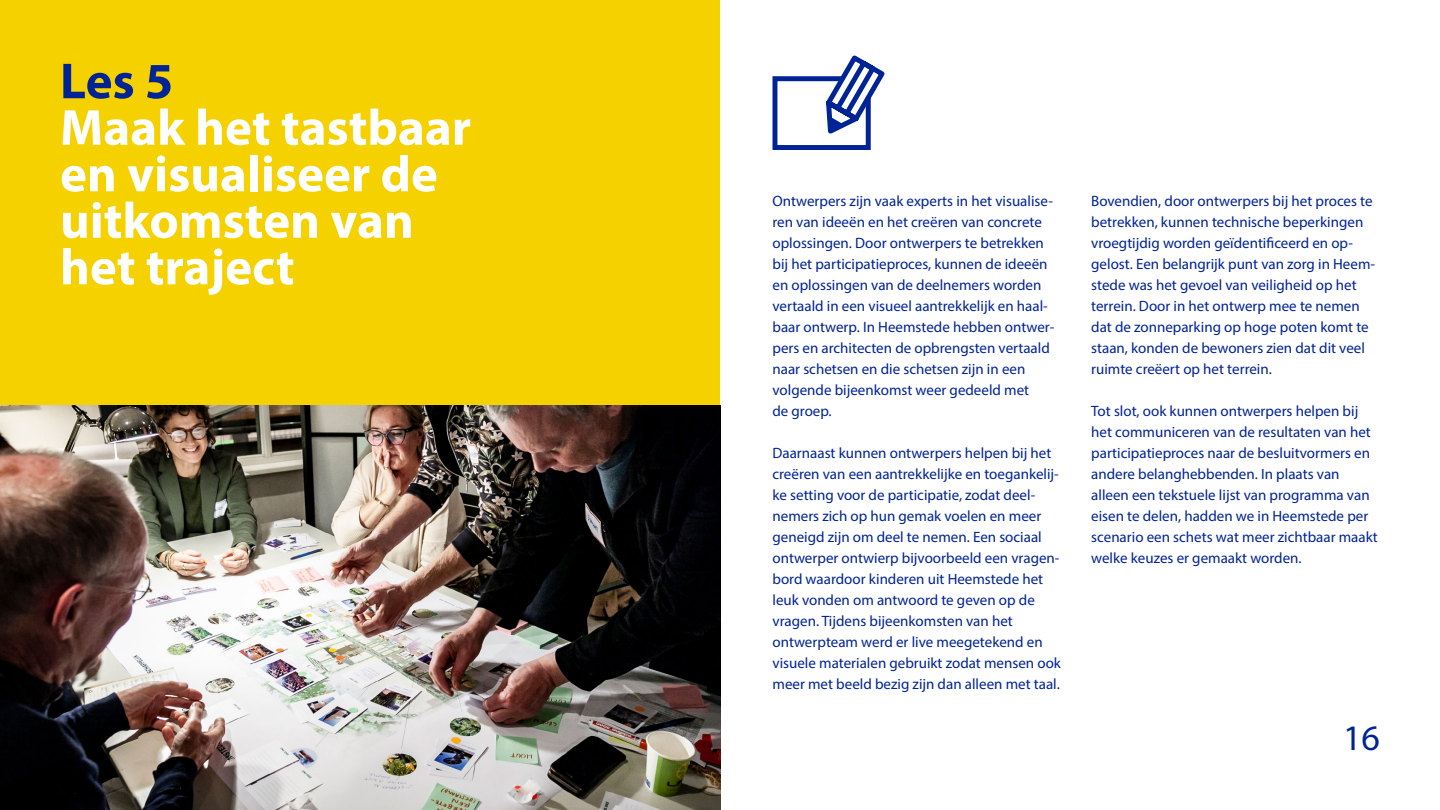
<style>
.page{position:relative;width:1440px;height:810px;background:#fff}
.page>*{position:absolute;margin:0;border:0;box-sizing:border-box;transform-origin:0 0}
.t1{font:700 51px/46.5px "Myriad Pro";color:#fff}
.t2{font:700 51px "Myriad Pro";color:#002395}
.t3{font:36px "Myriad Pro";color:#002395}
.t4{font:15px/21px "Myriad Pro";color:#002395}
</style>
<div class="page">
<div style="left:0;top:0;width:720px;height:810px;background:#f5d100"></div>
<svg style="left:772px;top:55px;width:113px;height:95px"></svg>
<img style="left:0;top:405px;width:720px;height:405px">
<h1 class="t2" style="left:60px;top:48px;width:115px">Les 5</h1>
<h1 class="t1" style="left:60px;top:103px;width:413px">Maak het tastbaar en visualiseer de uitkomsten van het traject</h1>
<p class="t4" style="left:772px;top:190px;width:283px">Ontwerpers zijn vaak experts in het visualise&shy;ren van ideeën en het creëren van concrete oplossingen. Door ontwerpers te betrekken bij het participatieproces, kunnen de ideeën en oplossingen van de deelnemers worden vertaald in een visueel aantrekkelijk en haal&shy;baar ontwerp. In Heemstede hebben ontwer&shy;pers en architecten de opbrengsten vertaald naar schetsen en die schetsen zijn in een volgende bijeenkomst weer gedeeld met<br>de groep.</p>
<p class="t4" style="left:772px;top:442px;width:290px">Daarnaast kunnen ontwerpers helpen bij het creëren van een aantrekkelijke en toegankelij&shy;ke setting voor de participatie, zodat deel&shy;nemers zich op hun gemak voelen en meer geneigd zijn om deel te nemen. Een sociaal ontwerper ontwierp bijvoorbeeld een vragen&shy;bord waardoor kinderen uit Heemstede het leuk vonden om antwoord te geven op de vragen. Tijdens bijeenkomsten van het ontwerpteam werd er live meegetekend en visuele materialen gebruikt zodat mensen ook meer met beeld bezig zijn dan alleen met taal.</p>
<p class="t4" style="left:1091px;top:190px;width:285px">Bovendien, door ontwerpers bij het proces te betrekken, kunnen technische beperkingen vroegtijdig worden geïdentificeerd en op&shy;gelost. Een belangrijk punt van zorg in Heem&shy;stede was het gevoel van veiligheid op het terrein. Door in het ontwerp mee te nemen dat de zonneparking op hoge poten komt te staan, konden de bewoners zien dat dit veel ruimte creëert op het terrein.</p>
<p class="t4" style="left:1091px;top:400px;width:288px">Tot slot, ook kunnen ontwerpers helpen bij het communiceren van de resultaten van het participatieproces naar de besluitvormers en andere belanghebbenden. In plaats van alleen een tekstuele lijst van programma van eisen te delen, hadden we in Heemstede per scenario een schets wat meer zichtbaar maakt welke keuzes er gemaakt worden.</p>
<h2 class="t3" style="left:1343px;top:716px;width:38px">16</h2>
</div>
